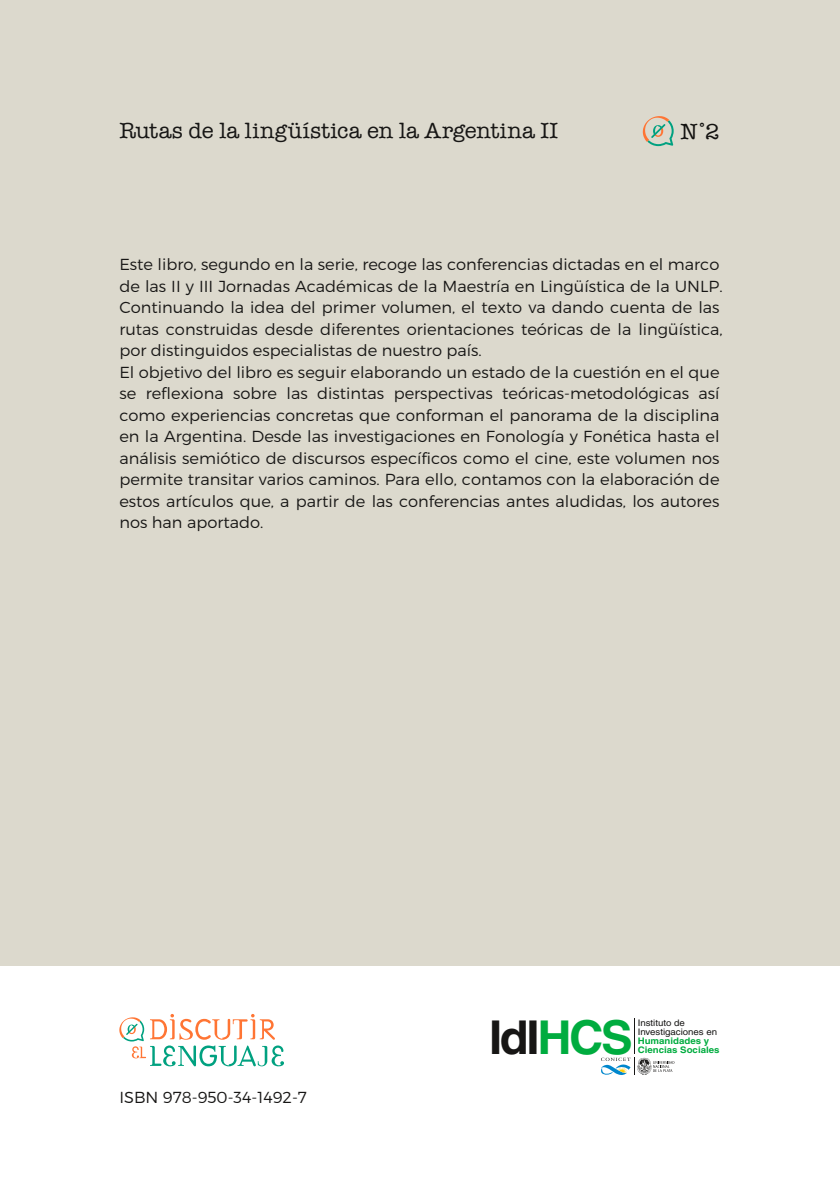
<style>
.page{position:relative;width:840px;height:1191px;background:#fff}
.page>*{position:absolute;margin:0;border:0;box-sizing:border-box;transform-origin:0 0}
.t1{font:700 46.6px "Helvetica LT Std";letter-spacing:-.05em;color:#171615}
.t2{font:22.2px "American Typewriter";letter-spacing:.015em;color:#171615}
.t3{font:300 16px/21.6px "Montserrat";color:#171615}
.t4{font:9px/9px "Helvetica LT Std";color:#171615;scale:1.07 1}
.t5{font:700 9px/9px "Helvetica LT Std";color:#00ac3f;scale:1.07 1}
.s1{color:#00ac3f}
</style>
<div class="page">
<div style="left:0;top:0;width:839px;height:1168px;background:#dcd9cd"></div>
<div style="left:0;top:966px;width:839px;height:202px;background:#fff"></div>
<svg style="left:119px;top:1014px;width:165px;height:52px"></svg>
<svg style="left:642px;top:116px;width:31px;height:30px"></svg>
<hr style="left:633px;top:1018px;width:1px;height:36px;background:#171615">
<svg style="left:601px;top:1057px;width:73px;height:18px"></svg>
<h2 class="t2" style="left:119px;top:118px;width:440px">Rutas de la lingüística en la Argentina II</h2>
<h2 class="t2" style="left:680px;top:118px;width:40px">N˚2</h2>
<p class="t3" style="left:119px;top:253px;width:604px">Este libro, segundo en la serie, recoge las conferencias dictadas en el marco de las II y III Jornadas Académicas de la Maestría en Lingüística de la UNLP.<br>Continuando la idea del primer volumen, el texto va dando cuenta de las rutas construidas desde diferentes orientaciones teóricas de la lingüística, por distinguidos especialistas de nuestro país.<br>El objetivo del libro es seguir elaborando un estado de la cuestión en el que se reflexiona sobre las distintas perspectivas teóricas-metodológicas así como experiencias concretas que conforman el panorama de la disciplina en la Argentina. Desde las investigaciones en Fonología y Fonética hasta el análisis semiótico de discursos específicos como el cine, este volumen nos permite transitar varios caminos. Para ello, contamos con la elaboración de estos artículos que, a partir de las conferencias antes aludidas, los autores nos han aportado.</p>
<p class="t3" style="left:119px;top:1085px;width:189px">ISBN 978-950-34-1492-7</p>
<h1 class="t1" style="left:489px;top:1009px;width:145px">IdI<span class="s1">HCS</span></h1>
<p class="t4" style="left:637px;top:1018px;width:76px">Instituto de<br>Investigaciones en</p>
<p class="t5" style="left:637px;top:1036px;width:78px">Humanidades y<br>Ciencias Sociales</p>
</div>
